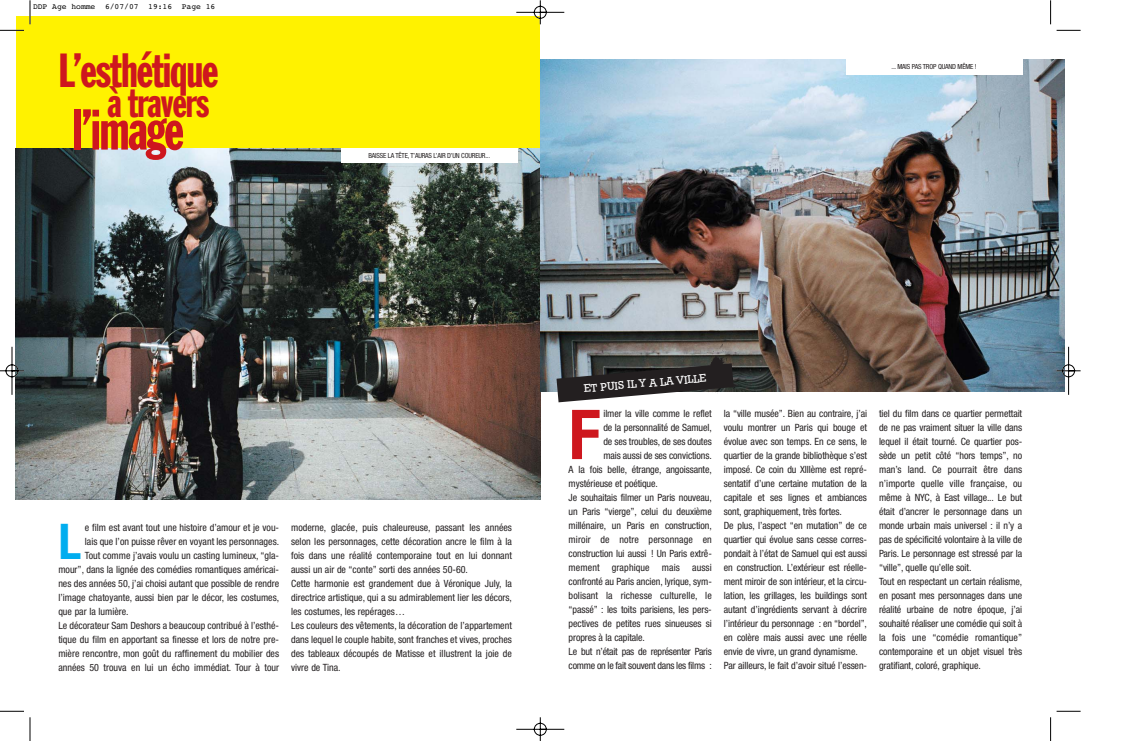
<style>
.page{position:relative;width:1134px;height:741px;background:#fff}
.page>*{position:absolute;margin:0;border:0;box-sizing:border-box;transform-origin:0 0}
.t1{font:700 condensed 68.8px "Helvetica Neue";color:#ce171e}
.t2{font:extra-condensed 56.6px "Franklin Gothic BT";letter-spacing:-.04em;color:#ce171e}
.t3{font:700 condensed 49.2px "Helvetica Neue";color:#00adef}
.t4{font:extra-condensed 47.4px "Franklin Gothic BT";letter-spacing:-.04em;color:#ce171e}
.t5{font:extra-condensed 41px "Franklin Gothic BT";letter-spacing:-.04em;color:#ce171e}
.t6{font:11.3px "Rockwell";color:#fff}
.t7{font:condensed 10px/14px "Helvetica Neue";letter-spacing:-.01em;color:#231f20}
.t8{font:condensed 10px "Helvetica Neue";letter-spacing:.01em;color:#231f20}
.t9{font:8px "Courier";color:#000}
.t10{font:condensed 7px "Helvetica Neue";letter-spacing:-.025em;color:#231f20}
</style>
<div class="page">
<img style="left:0;top:0;width:1081px;height:740px">
<p class="t9" style="left:33px;top:4px;width:184px">DDP Age homme 6/07/07 19:16 Page 16</p>
<h3 class="t4" style="left:58px;top:52px;width:162px">L’esthétique</h3>
<h2 class="t2" style="left:72px;top:108px;width:114px">l’image</h2>
<h3 class="t5" style="left:107px;top:87px;width:104px">à travers</h3>
<p class="t10" style="left:368px;top:153px;width:123px">BAISSE LA TÊTE, T’AURAS L’AIR D’UN COUREUR...</p>
<p class="t10" style="left:891px;top:64px;width:87px">... MAIS PAS TROP QUAND MÊME !</p>
<h3 class="t3" style="left:58px;top:524px;width:24px">L</h3>
<p class="t7" style="left:85px;top:521px;width:196px">e film est avant tout une histoire d’amour et je vou-</p>
<p class="t7" style="left:85px;top:535px;width:196px">lais que l’on puisse rêver en voyant les personnages.</p>
<p class="t7" style="left:85px;top:549px;width:196px">Tout comme j’avais voulu un casting lumineux, “gla-</p>
<p class="t7" style="left:58px;top:563px;width:222px">mour”, dans la lignée des comédies romantiques américai-</p>
<p class="t7" style="left:58px;top:577px;width:222px">nes des années 50, j’ai choisi autant que possible de rendre</p>
<p class="t7" style="left:58px;top:591px;width:222px">l’image chatoyante, aussi bien par le décor, les costumes,</p>
<p class="t7" style="left:58px;top:605px;width:72px">que par la lumière.</p>
<p class="t7" style="left:58px;top:619px;width:222px">Le décorateur Sam Deshors a beaucoup contribué à l’esthé-</p>
<p class="t7" style="left:58px;top:633px;width:222px">tique du film en apportant sa finesse et lors de notre pre-</p>
<p class="t7" style="left:58px;top:647px;width:222px">mière rencontre, mon goût du raffinement du mobilier des</p>
<p class="t7" style="left:58px;top:661px;width:222px">années 50 trouva en lui un écho immédiat. Tour à tour</p>
<p class="t7" style="left:291px;top:521px;width:222px">moderne, glacée, puis chaleureuse, passant les années selon les personnages, cette décoration ancre le film à la fois dans une réalité contemporaine tout en lui donnant aussi un air de “conte” sorti des années 50-60.<br>Cette harmonie est grandement due à Véronique July, la directrice artistique, qui a su admirablement lier les décors, les costumes, les repérages…<br>Les couleurs des vêtements, la décoration de l’appartement dans lequel le couple habite, sont franches et vives, proches des tableaux découpés de Matisse et illustrent la joie de vivre de Tina.</p>
<p class="t6" style="left:584px;top:384px;width:124px;rotate:-5deg">ET PUIS IL Y A LA VILLE</p>
<h1 class="t1" style="left:569px;top:410px;width:33px">F</h1>
<p class="t7" style="left:603px;top:407px;width:110px">ilmer la ville comme le reflet</p>
<p class="t7" style="left:603px;top:421px;width:110px">de la personnalité de Samuel,</p>
<p class="t7" style="left:603px;top:435px;width:110px">de ses troubles, de ses doutes</p>
<p class="t7" style="left:603px;top:449px;width:110px">mais aussi de ses convictions.</p>
<p class="t7" style="left:569px;top:463px;width:145px">A la fois belle, étrange, angoissante,</p>
<p class="t7" style="left:569px;top:477px;width:91px">mystérieuse et poétique.</p>
<p class="t7" style="left:569px;top:491px;width:145px">Je souhaitais filmer un Paris nouveau,</p>
<p class="t7" style="left:569px;top:505px;width:145px">un Paris “vierge”, celui du deuxième</p>
<p class="t7" style="left:569px;top:519px;width:145px">millénaire, un Paris en construction,</p>
<p class="t8" style="left:569px;top:536px;width:145px">miroir de notre personnage en</p>
<p class="t7" style="left:569px;top:547px;width:145px">construction lui aussi ! Un Paris extrê-</p>
<p class="t8" style="left:569px;top:564px;width:145px">mement graphique mais aussi</p>
<p class="t7" style="left:569px;top:575px;width:145px">confronté au Paris ancien, lyrique, sym-</p>
<p class="t8" style="left:569px;top:592px;width:145px">bolisant la richesse culturelle, le</p>
<p class="t7" style="left:569px;top:603px;width:145px">“passé” : les toits parisiens, les pers-</p>
<p class="t7" style="left:569px;top:617px;width:145px">pectives de petites rues sinueuses si</p>
<p class="t7" style="left:569px;top:631px;width:78px">propres à la capitale.</p>
<p class="t7" style="left:569px;top:645px;width:145px">Le but n’était pas de représenter Paris</p>
<p class="t7" style="left:569px;top:659px;width:145px">comme on le fait souvent dans les films :</p>
<p class="t7" style="left:724px;top:407px;width:145px">la “ville musée”. Bien au contraire, j’ai voulu montrer un Paris qui bouge et évolue avec son temps. En ce sens, le quartier de la grande bibliothèque s’est imposé. Ce coin du XIIIème est repré&shy;sentatif d’une certaine mutation de la capitale et ses lignes et ambiances sont, graphiquement, très fortes.<br>De plus, l’aspect “en mutation” de ce quartier qui évolue sans cesse corres&shy;pondait à l’état de Samuel qui est aussi en construction. L’extérieur est réelle&shy;ment miroir de son intérieur, et la circu&shy;lation, les grillages, les buildings sont autant d’ingrédients servant à décrire l’intérieur du personnage : en “bordel”, en colère mais aussi avec une réelle envie de vivre, un grand dynamisme.<br>Par ailleurs, le fait d’avoir situé l’essen-</p>
<p class="t7" style="left:879px;top:407px;width:145px">tiel du film dans ce quartier permettait de ne pas vraiment situer la ville dans lequel il était tourné. Ce quartier pos&shy;sède un petit côté “hors temps”, no man’s land. Ce pourrait être dans n’importe quelle ville française, ou même à NYC, à East village... Le but était d’ancrer le personnage dans un monde urbain mais universel : il n’y a pas de spécificité volontaire à la ville de Paris. Le personnage est stressé par la “ville”, quelle qu’elle soit.<br>Tout en respectant un certain réalisme, en posant mes personnages dans une réalité urbaine de notre époque, j’ai souhaité réaliser une comédie qui soit à la fois une “comédie romantique” contemporaine et un objet visuel très gratifiant, coloré, graphique.</p>
</div>
